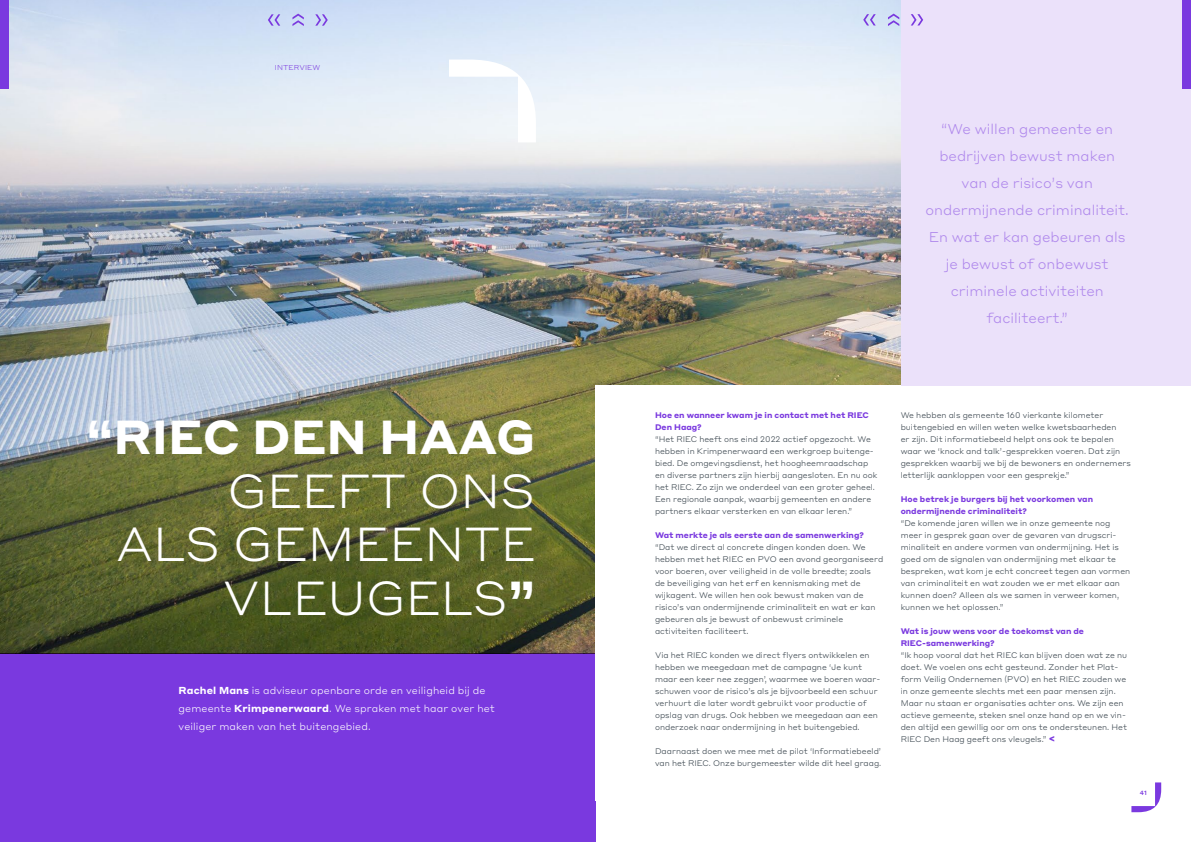
<style>
.page{position:relative;width:1191px;height:842px;background:#fff}
.page>*{position:absolute;margin:0;border:0;box-sizing:border-box;transform-origin:0 0}
.t1{font:300 47px/53.5px "Styrene ALC";color:#fff;text-align:right}
.t2{font:700 47px "Styrene ALC";color:#fff}
.t3{font:300 14px/27px "Styrene ALC";color:#af88ec;text-align:center}
.t4{font:300 10px/18px "Styrene ALC";letter-spacing:.01em;color:#fff}
.t5{font:300 8px/12px "Styrene ALC";color:#333f48}
.t6{font:700 8px/12px "Styrene ALC";color:#7a39df}
.t7{font:300 7px "Styrene ALC";letter-spacing:.01em;color:#7a39df}
.t8{font:500 6px "Styrene ALC";color:#7a39df}
.s1{font-weight:700}
.s2{font-weight:700;font-size:10px;color:#7a39df}
</style>
<div class="page">
<div style="left:900px;top:0;width:291px;height:386px;background:#ebe1fa"></div>
<img style="left:0;top:0;width:900px;height:653px">
<div style="left:0;top:653px;width:595px;height:189px;background:#7a39df"></div>
<div style="left:595px;top:386px;width:305px;height:415px;background:#fff"></div>
<div style="left:0;top:0;width:9px;height:89px;background:#7a39df"></div>
<div style="left:1182px;top:0;width:9px;height:89px;background:#7a39df"></div>
<svg style="left:1131px;top:782px;width:30px;height:30px"></svg>
<svg style="left:449px;top:60px;width:87px;height:82px"></svg>
<svg style="left:292px;top:14px;width:12px;height:12px"></svg>
<svg style="left:268px;top:14px;width:12px;height:12px"></svg>
<svg style="left:315px;top:14px;width:13px;height:12px"></svg>
<svg style="left:888px;top:14px;width:11px;height:12px"></svg>
<svg style="left:863px;top:14px;width:12px;height:12px"></svg>
<svg style="left:911px;top:14px;width:12px;height:12px"></svg>
<p class="t7" style="left:275px;top:62px;width:47px">INTERVIEW</p>
<h1 class="t2" style="left:86px;top:397px;width:451px">“RIEC DEN HAAG</h1>
<h1 class="t1" style="left:116px;top:460px;width:421px">GEEFT ONS<br>ALS GEMEENTE<br>VLEUGELS<span class="s1">”</span></h1>
<p class="t4" style="left:179px;top:680px;width:318px"><span class="s1">Rachel Mans</span> is adviseur openbare orde en veiligheid bij de gemeente <span class="s1">Krimpenerwaard</span>. We spraken met haar over het veiliger maken van het buitengebied.</p>
<h2 class="t3" style="left:925px;top:114px;width:205px">“We willen gemeente en bedrijven bewust maken van de risico’s van ondermijnende criminaliteit.<br>En wat er kan gebeuren als je bewust of onbewust criminele activiteiten faciliteert.”</h2>
<p class="t6" style="left:655px;top:408px;width:215px">Hoe en wanneer kwam je in contact met het RIEC<br>Den Haag?</p>
<p class="t5" style="left:655px;top:433px;width:224px">“Het RIEC heeft ons eind 2022 actief opgezocht. We hebben in Krimpenerwaard een werkgroep buitenge&shy;bied. De omgevingsdienst, het hoogheemraadschap en diverse partners zijn hierbij aangesloten. En nu ook het RIEC. Zo zijn we onderdeel van een groter geheel.<br>Een regionale aanpak, waarbij gemeenten en andere partners elkaar versterken en van elkaar leren.”</p>
<p class="t6" style="left:655px;top:528px;width:210px">Wat merkte je als eerste aan de samenwerking?</p>
<p class="t5" style="left:655px;top:541px;width:230px">“Dat we direct al concrete dingen konden doen. We hebben met het RIEC en PVO een avond georganiseerd voor boeren, over veiligheid in de volle breedte; zoals<br>de beveiliging van het erf en kennismaking met de wijkagent. We willen hen ook bewust maken van de risico’s van ondermijnende criminaliteit en wat er kan gebeuren als je bewust of onbewust criminele activiteiten faciliteert.</p>
<p class="t5" style="left:655px;top:649px;width:227px">Via het RIEC konden we direct flyers ontwikkelen en hebben we meegedaan met de campagne ‘Je kunt maar een keer nee zeggen’, waarmee we boeren waar&shy;schuwen voor de risico’s als je bijvoorbeeld een schuur verhuurt die later wordt gebruikt voor productie of opslag van drugs. Ook hebben we meegedaan aan een onderzoek naar ondermijning in het buitengebied.</p>
<p class="t5" style="left:655px;top:745px;width:228px">Daarnaast doen we mee met de pilot ‘Informatiebeeld’ van het RIEC. Onze burgemeester wilde dit heel graag.</p>
<p class="t5" style="left:900px;top:409px;width:232px">We hebben als gemeente 160 vierkante kilometer buitengebied en willen weten welke kwetsbaarheden<br>er zijn. Dit informatiebeeld helpt ons ook te bepalen waar we ‘knock and talk’-gesprekken voeren. Dat zijn gesprekken waarbij we bij de bewoners en ondernemers letterlijk aankloppen voor een gesprekje.”</p>
<p class="t6" style="left:900px;top:492px;width:194px">Hoe betrek je burgers bij het voorkomen van ondermijnende criminaliteit?</p>
<p class="t5" style="left:900px;top:517px;width:231px">“De komende jaren willen we in onze gemeente nog meer in gesprek gaan over de gevaren van drugscri&shy;minaliteit en andere vormen van ondermijning. Het is goed om de signalen van ondermijning met elkaar te bespreken, wat kom je echt concreet tegen aan vormen van criminaliteit en wat zouden we er met elkaar aan kunnen doen? Alleen als we samen in verweer komen, kunnen we het oplossen.”</p>
<p class="t6" style="left:900px;top:624px;width:185px">Wat is jouw wens voor de toekomst van de<br>RIEC-samenwerking?</p>
<p class="t5" style="left:900px;top:649px;width:228px">“Ik hoop vooral dat het RIEC kan blijven doen wat ze nu doet. We voelen ons echt gesteund. Zonder het Plat&shy;form Veilig Ondernemen (PVO) en het RIEC zouden we in onze gemeente slechts met een paar mensen zijn.<br>Maar nu staan er organisaties achter ons. We zijn een actieve gemeente, steken snel onze hand op en we vin&shy;den altijd een gewillig oor om ons te ondersteunen. Het RIEC Den Haag geeft ons vleugels.” <span class="s2">&lt;</span></p>
<p class="t8" style="left:1139px;top:788px;width:8px">41</p>
</div>
